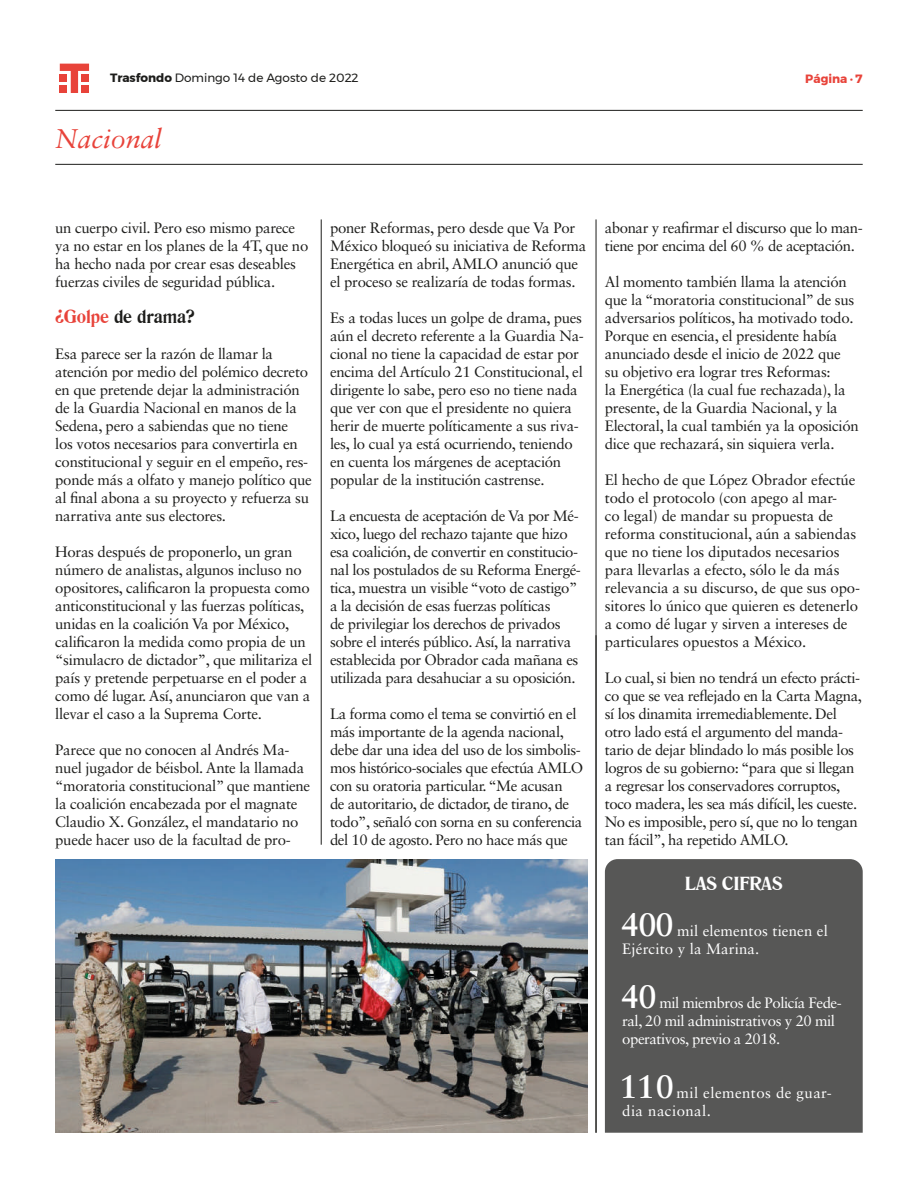
<style>
.page{position:relative;width:918px;height:1188px;background:#fff}
.page>*{position:absolute;margin:0;border:0;box-sizing:border-box;transform-origin:0 0}
.t1{font:italic 27px "Sabon LT Std";color:#e8433a}
.t2{font:700 18px "Romana BT";letter-spacing:-.01em;color:#1d1d1b}
.t3{font:700 18px "Romana BT";letter-spacing:-.02em;color:#fff}
.t4{font:15px/18px "Sabon LT Std";letter-spacing:-.02em;color:#1d1d1b}
.t5{font:15px/18px "Sabon LT Std";letter-spacing:-.03em;color:#fff}
.t6{font:15px/18px "Sabon LT Std";letter-spacing:.01em;color:#fff}
.t7{font:15px/18px "Sabon LT Std";letter-spacing:.03em;color:#fff}
.t8{font:12px "Montserrat";color:#1d1d1b}
.t9{font:700 12px "Montserrat";color:#e8433a}
.s1{font-weight:700}
.s2{color:#e8433a}
.s3{font-weight:700;font-size:32.7px}
</style>
<div class="page">
<hr style="left:55px;top:110px;width:808px;height:1px;background:#1d1d1b">
<hr style="left:55px;top:164px;width:808px;height:1px;background:#1d1d1b">
<svg style="left:60px;top:64px;width:29px;height:29px"></svg>
<div style="left:60px;top:86px;width:7px;height:7px;background:#e8433a"></div>
<div style="left:60px;top:75px;width:7px;height:7px;background:#e8433a"></div>
<div style="left:82px;top:86px;width:7px;height:7px;background:#e8433a"></div>
<div style="left:82px;top:75px;width:7px;height:7px;background:#e8433a"></div>
<hr style="left:321px;top:219px;width:1px;height:626px;background:#1d1d1b">
<hr style="left:596px;top:219px;width:1px;height:914px;background:#1d1d1b">
<img style="left:55px;top:859px;width:533px;height:274px">
<div style="left:605px;top:859px;width:258px;height:274px;background:#575756"></div>
<p class="t8" style="left:110px;top:69px;width:250px"><span class="s1">Trasfondo</span> Domingo 14 de Agosto de 2022</p>
<p class="t9" style="left:805px;top:69px;width:59px">Página · 7</p>
<h1 class="t1" style="left:55px;top:123px;width:108px">Nacional</h1>
<p class="t4" style="left:55px;top:218px;width:255px">un cuerpo civil. Pero eso mismo parece ya no estar en los planes de la 4T, que no ha hecho nada por crear esas deseables fuerzas civiles de seguridad pública.</p>
<p class="t2" style="left:55px;top:306px;width:141px"><span class="s2">¿Golpe</span> de drama?</p>
<p class="t4" style="left:55px;top:344px;width:258px">Esa parece ser la razón de llamar la atención por medio del polémico decreto en que pretende dejar la administración de la Guardia Nacional en manos de la Sedena, pero a sabiendas que no tiene<br>los votos necesarios para convertirla en constitucional y seguir en el empeño, res&shy;ponde más a olfato y manejo político que al final abona a su proyecto y refuerza su narrativa ante sus electores.</p>
<p class="t4" style="left:55px;top:542px;width:259px">Horas después de proponerlo, un gran número de analistas, algunos incluso no opositores, calificaron la propuesta como anticonstitucional y las fuerzas políticas, unidas en la coalición Va por México, calificaron la medida como propia de un “simulacro de dictador”, que militariza el país y pretende perpetuarse en el poder a como dé lugar. Así, anunciaron que van a llevar el caso a la Suprema Corte.</p>
<p class="t4" style="left:55px;top:740px;width:257px">Parece que no conocen al Andrés Ma&shy;nuel jugador de béisbol. Ante la llamada “moratoria constitucional” que mantiene la coalición encabezada por el magnate Claudio X. González, el mandatario no puede hacer uso de la facultad de pro-</p>
<p class="t4" style="left:330px;top:218px;width:258px">poner Reformas, pero desde que Va Por México bloqueó su iniciativa de Reforma Energética en abril, AMLO anunció que el proceso se realizaría de todas formas.</p>
<p class="t4" style="left:330px;top:308px;width:255px">Es a todas luces un golpe de drama, pues aún el decreto referente a la Guardia Na&shy;cional no tiene la capacidad de estar por encima del Artículo 21 Constitucional, el dirigente lo sabe, pero eso no tiene nada que ver con que el presidente no quiera herir de muerte políticamente a sus riva&shy;les, lo cual ya está ocurriendo, teniendo en cuenta los márgenes de aceptación popular de la institución castrense.</p>
<p class="t4" style="left:330px;top:506px;width:252px">La encuesta de aceptación de Va por Mé&shy;xico, luego del rechazo tajante que hizo esa coalición, de convertir en constitucio&shy;nal los postulados de su Reforma Energé&shy;tica, muestra un visible “voto de castigo” a la decisión de esas fuerzas políticas<br>de privilegiar los derechos de privados sobre el interés público. Así, la narrativa establecida por Obrador cada mañana es utilizada para desahuciar a su oposición.</p>
<p class="t4" style="left:330px;top:704px;width:255px">La forma como el tema se convirtió en el más importante de la agenda nacional, debe dar una idea del uso de los simbolis&shy;mos histórico-sociales que efectúa AMLO con su oratoria particular. “Me acusan<br>de autoritario, de dictador, de tirano, de todo”, señaló con sorna en su conferencia del 10 de agosto. Pero no hace más que</p>
<p class="t4" style="left:605px;top:218px;width:259px">abonar y reafirmar el discurso que lo man&shy;tiene por encima del 60 % de aceptación.</p>
<p class="t4" style="left:605px;top:272px;width:255px">Al momento también llama la atención que la “moratoria constitucional” de sus adversarios políticos, ha motivado todo.<br>Porque en esencia, el presidente había anunciado desde el inicio de 2022 que<br>su objetivo era lograr tres Reformas:<br>la Energética (la cual fue rechazada), la presente, de la Guardia Nacional, y la Electoral, la cual también ya la oposición dice que rechazará, sin siquiera verla.</p>
<p class="t4" style="left:605px;top:470px;width:257px">El hecho de que López Obrador efectúe todo el protocolo (con apego al mar-<br>co legal) de mandar su propuesta de reforma constitucional, aún a sabiendas que no tiene los diputados necesarios para llevarlas a efecto, sólo le da más relevancia a su discurso, de que sus opo&shy;sitores lo único que quieren es detenerlo a como dé lugar y sirven a intereses de particulares opuestos a México.</p>
<p class="t4" style="left:605px;top:668px;width:259px">Lo cual, si bien no tendrá un efecto prácti&shy;co que se vea reflejado en la Carta Magna, sí los dinamita irremediablemente. Del otro lado está el argumento del manda&shy;tario de dejar blindado lo más posible los logros de su gobierno: “para que si llegan a regresar los conservadores corruptos, toco madera, les sea más difícil, les cueste.<br>No es imposible, pero sí, que no lo tengan tan fácil”, ha repetido AMLO.</p>
<p class="t3" style="left:685px;top:872px;width:100px">LAS CIFRAS</p>
<p class="t6" style="left:621px;top:922px;width:208px"><span class="s3">400</span> mil elementos tienen el<br>Ejército y la Marina.</p>
<p class="t5" style="left:621px;top:994px;width:222px"><span class="s3">40</span> mil miembros de Policía Fede&shy;ral, 20 mil administrativos y 20 mil operativos, previo a 2018.</p>
<p class="t7" style="left:620px;top:1084px;width:214px"><span class="s3">110</span> mil elementos de guar&shy;dia nacional.</p>
</div>
